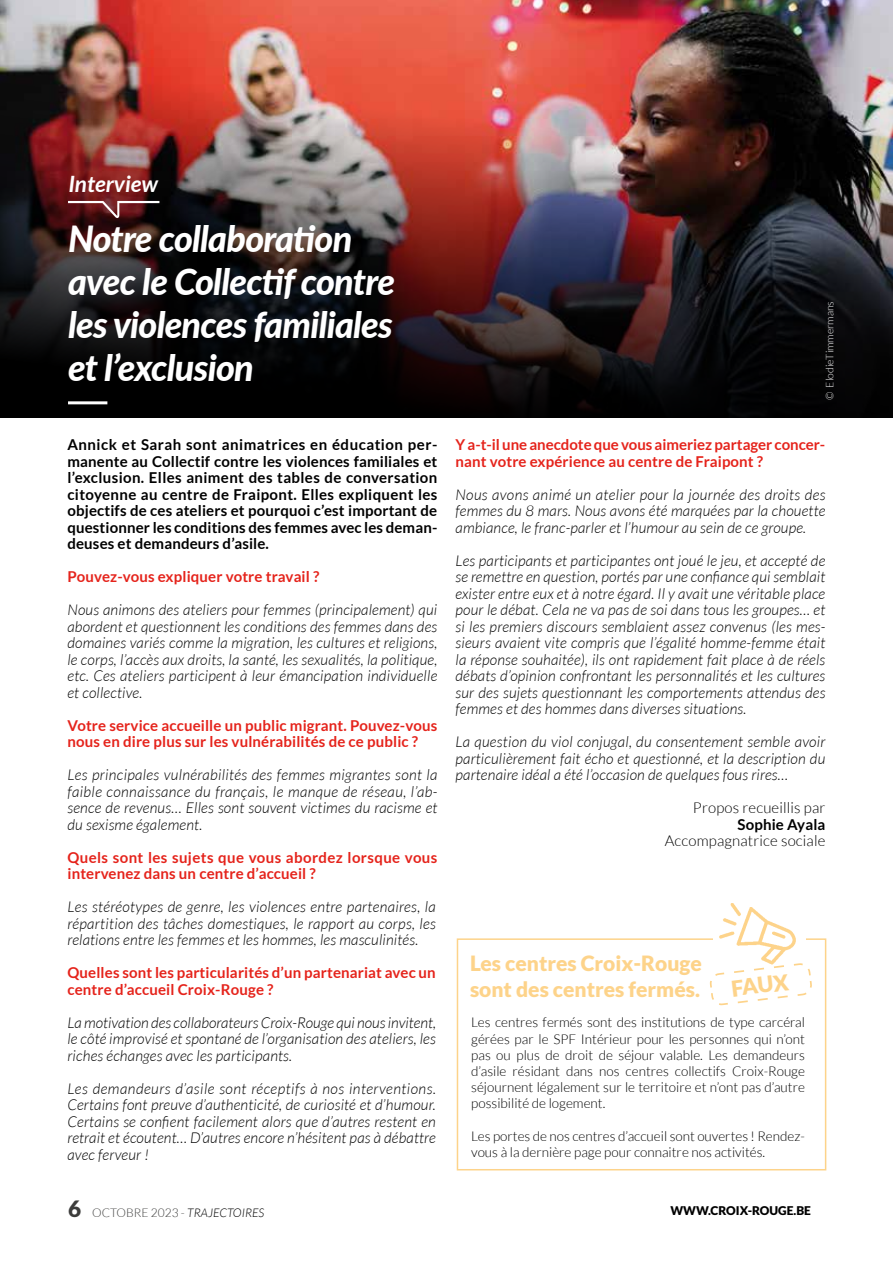
<style>
.page{position:relative;width:893px;height:1263px;background:#fff}
.page>*{position:absolute;margin:0;border:0;box-sizing:border-box;transform-origin:0 0}
.t1{font:italic 800 36px/43.2px "Lato";letter-spacing:-.02em;color:#fff}
.t2{font:italic 700 22.5px "Lato";color:#fff}
.t3{font:900 21.9px "Lato";color:#fdd38a}
.t4{font:900 21px/25.2px "Lato";color:#fdd38a}
.t5{font:italic 300 15px/16.5px "Lato";letter-spacing:.01em;color:#000;text-align:justify}
.t6{font:700 15px/16.5px "Lato";letter-spacing:.01em;color:#e5231b}
.t7{font:700 15px/16.5px "Lato";letter-spacing:.01em;color:#000;text-align:justify}
.t8{font:300 15px "Lato";letter-spacing:.01em;color:#000}
.t9{font:300 13.5px/16.2px "Lato";color:#000;text-align:justify}
.t10{font:300 12px "Lato";color:#3c3c3b}
.t11{font:900 12px "Lato";color:#000}
.t12{font:300 10.5px "Lato";color:#fff}
.s1{font-weight:900;font-size:22.5px}
.s2{font-style:italic;color:#000}
</style>
<div class="page">
<img style="left:0;top:0;width:893px;height:27px">
<img style="left:0;top:27px;width:893px;height:390px">
<hr style="left:68px;top:401px;width:39px;height:3px;background:#fff">
<svg style="left:68px;top:201px;width:91px;height:17px;background:#683538"></svg>
<div style="left:457px;top:938px;width:369px;height:232px;background:#fff;border:2px solid #fdd38a"></div>
<img style="left:710px;top:903px;width:107px;height:103px">
<h2 class="t2" style="left:68px;top:171px;width:91px">Interview</h2>
<h1 class="t1" style="left:68px;top:216px;width:328px">Notre collaboration avec le Collectif contre les violences familiales et l’exclusion</h1>
<p class="t7" style="left:67px;top:436px;width:372px">Annick et Sarah sont animatrices en éducation per&shy;manente au Collectif contre les violences familiales et l’exclusion. Elles animent des tables de conversation citoyenne au centre de Fraipont. Elles expliquent les objectifs de ces ateliers et pourquoi c’est important de questionner les conditions des femmes avec les deman&shy;deuses et demandeurs d’asile.</p>
<p class="t6" style="left:67px;top:568px;width:253px">Pouvez-vous expliquer votre travail ?</p>
<p class="t5" style="left:67px;top:602px;width:371px">Nous animons des ateliers pour femmes (principalement) qui abordent et questionnent les conditions des femmes dans des domaines variés comme la migration, les cultures et religions, le corps, l’accès aux droits, la santé, les sexualités, la politique, etc. Ces ateliers participent à leur émancipation individuelle et collective.</p>
<p class="t6" style="left:67px;top:717px;width:371px">Votre service accueille un public migrant. Pouvez-vous nous en dire plus sur les vulnérabilités de ce public ?</p>
<p class="t5" style="left:67px;top:767px;width:372px">Les principales vulnérabilités des femmes migrantes sont la faible connaissance du français, le manque de réseau, l’ab&shy;sence de revenus… Elles sont souvent victimes du racisme et du sexisme également.</p>
<p class="t6" style="left:67px;top:849px;width:371px">Quels sont les sujets que vous abordez lorsque vous intervenez dans un centre d’accueil ?</p>
<p class="t5" style="left:67px;top:899px;width:370px">Les stéréotypes de genre, les violences entre partenaires, la répartition des tâches domestiques, le rapport au corps, les relations entre les femmes et les hommes, les masculinités.</p>
<p class="t6" style="left:67px;top:964px;width:370px">Quelles sont les particularités d’un partenariat avec un centre d’accueil Croix-Rouge ?</p>
<p class="t5" style="left:67px;top:1014px;width:370px">La motivation des collaborateurs Croix-Rouge qui nous invitent, le côté improvisé et spontané de l’organisation des ateliers, les riches échanges avec les participants.</p>
<p class="t5" style="left:67px;top:1080px;width:370px">Les demandeurs d’asile sont réceptifs à nos interventions.<br>Certains font preuve d’authenticité, de curiosité et d’humour.<br>Certains se confient facilement alors que d’autres restent en retrait et écoutent… D’autres encore n’hésitent pas à débattre avec ferveur !</p>
<p class="t12" style="left:824px;top:400px;width:100px;rotate:-90deg">© ElodieTimmermans</p>
<p class="t6" style="left:455px;top:436px;width:371px">Y a-t-il une anecdote que vous aimeriez partager concer&shy;nant votre expérience au centre de Fraipont ?</p>
<p class="t5" style="left:455px;top:486px;width:372px">Nous avons animé un atelier pour la journée des droits des femmes du 8 mars. Nous avons été marquées par la chouette ambiance, le franc-parler et l’humour au sein de ce groupe.</p>
<p class="t5" style="left:455px;top:552px;width:371px">Les participants et participantes ont joué le jeu, et accepté de se remettre en question, portés par une confiance qui semblait exister entre eux et à notre égard. Il y avait une véritable place pour le débat. Cela ne va pas de soi dans tous les groupes… et si les premiers discours semblaient assez convenus (les mes&shy;sieurs avaient vite compris que l’égalité homme-femme était la réponse souhaitée), ils ont rapidement fait place à de réels débats d’opinion confrontant les personnalités et les cultures sur des sujets questionnant les comportements attendus des femmes et des hommes dans diverses situations.</p>
<p class="t5" style="left:455px;top:734px;width:372px">La question du viol conjugal, du consentement semble avoir particulièrement fait écho et questionné, et la description du partenaire idéal a été l’occasion de quelques fous rires…</p>
<p class="t8" style="left:693px;top:800px;width:134px">Propos recueillis par</p>
<p class="t7" style="left:738px;top:816px;width:89px">Sophie Ayala</p>
<p class="t8" style="left:665px;top:833px;width:162px">Accompagnatrice sociale</p>
<h3 class="t4" style="left:470px;top:951px;width:233px">Les centres Croix-Rouge sont des centres fermés.</h3>
<p class="t9" style="left:471px;top:1014px;width:335px">Les centres fermés sont des institutions de type carcéral gérées par le SPF Intérieur pour les personnes qui n’ont pas ou plus de droit de séjour valable. Les demandeurs d’asile résidant dans nos centres collectifs Croix-Rouge séjournent légalement sur le territoire et n’ont pas d’autre possibilité de logement.</p>
<p class="t9" style="left:471px;top:1128px;width:335px">Les portes de nos centres d’accueil sont ouvertes ! Rendez&shy;vous à la dernière page pour connaitre nos activités.</p>
<h3 class="t3" style="left:730px;top:976px;width:59px;rotate:-7deg">FAUX</h3>
<p class="t10" style="left:68px;top:1206px;width:198px"><span class="s1">6</span> OCTOBRE 2023 - <span class="s2">TRAJECTOIRES</span></p>
<p class="t11" style="left:670px;top:1204px;width:142px">WWW.CROIX-ROUGE.BE</p>
</div>
